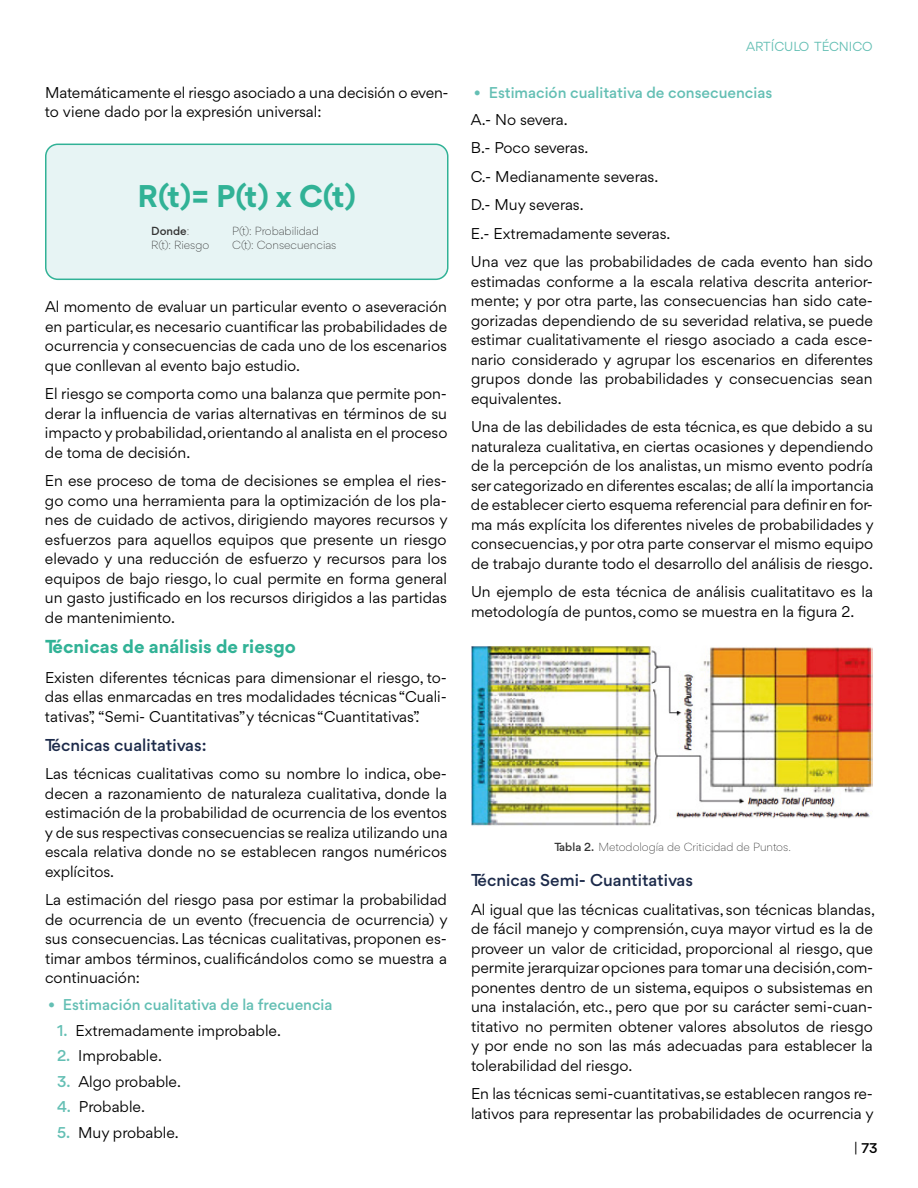
<style>
.page{position:relative;width:918px;height:1188px;background:#fff}
.page>*{position:absolute;margin:0;border:0;box-sizing:border-box;transform-origin:0 0}
.t1{font:700 30.15px "Gordita";color:#31b296}
.t2{font:700 18px "Gordita";color:#31b296}
.t3{font:500 16.5px "Gordita";color:#1c2a4a}
.t4{font:15px/19.5px "Gordita";color:#000;text-align:justify}
.t5{font:500 15px/27px "Gordita";color:#64bfb4}
.t6{font:500 13.5px "Gordita";color:#000}
.t7{font:12.6px "Gordita";color:#64bfb4}
.t8{font:300 11.25px/13.5px "Gordita";color:#333}
.s1{font-weight:400}
.s2{font-weight:400;color:#000}
.s3{font-weight:500}
.s4{font-weight:500;color:#64bfb4}
</style>
<div class="page">
<div style="left:46px;top:144px;width:402px;height:135px;background:#e7f4f4;border-radius:12px"></div>
<div style="left:45px;top:144px;width:403px;height:136px;border:2px solid #31b296;border-radius:12px"></div>
<img style="left:471px;top:646px;width:402px;height:180px">
<p class="t7" style="left:746px;top:38px;width:128px">ARTÍCULO TÉCNICO</p>
<p class="t4" style="left:45px;top:82px;width:405px">Matemáticamente el riesgo asociado a una decisión o even&shy;to viene dado por la expresión universal:</p>
<p class="t5" style="left:471px;top:79px;width:303px"><span class="s1">•</span> Estimación cualitativa de consecuencias<br><span class="s2">A.- No severa.</span></p>
<p class="t4" style="left:471px;top:133px;width:403px;line-height:28.5px;text-align:left">B.- Poco severas.<br>C.- Medianamente severas.<br>D.- Muy severas.<br>E.- Extremadamente severas.<br>Una vez que las probabilidades de cada evento han sido</p>
<p class="t4" style="left:471px;top:271px;width:404px">estimadas conforme a la escala relativa descrita anterior&shy;mente; y por otra parte, las consecuencias han sido cate&shy;gorizadas dependiendo de su severidad relativa, se puede estimar cualitativamente el riesgo asociado a cada esce&shy;nario considerado y agrupar los escenarios en diferentes grupos donde las probabilidades y consecuencias sean equivalentes.</p>
<p class="t4" style="left:471px;top:417px;width:404px">Una de las debilidades de esta técnica,es que debido a su naturaleza cualitativa, en ciertas ocasiones y dependiendo de la percepción de los analistas, un mismo evento podría sercategorizado en diferentes escalas; de allí la importancia de establecercierto esquema referencial para definir en for&shy;ma más explícita los diferentes niveles de probabilidades y consecuencias,y por otra parte conservar el mismo equipo de trabajo durante todo el desarrollo del análisis de riesgo.</p>
<p class="t4" style="left:471px;top:582px;width:404px">Un ejemplo de esta técnica de análisis cualitatitavo es la metodología de puntos, como se muestra en la figura 2.</p>
<h1 class="t1" style="left:138px;top:174px;width:220px">R(t)= P(t) x C(t)</h1>
<p class="t8" style="left:232px;top:224px;width:106px">P(t): Probabilidad<br>C(t): Consecuencias</p>
<p class="t8" style="left:151px;top:224px;width:60px"><span class="s3">Donde</span>:<br>R(t): Riesgo</p>
<p class="t4" style="left:45px;top:297px;width:404px">Al momento de evaluar un particular evento o aseveración en particular,es necesario cuantificar las probabilidades de ocurrencia y consecuencias de cada uno de los escenarios que conllevan al evento bajo estudio.</p>
<p class="t4" style="left:45px;top:384px;width:404px">El riesgo se comporta como una balanza que permite pon&shy;derar la influencia de varias alternativas en términos de su impacto y probabilidad,orientando al analista en el proceso de toma de decisión.</p>
<p class="t4" style="left:45px;top:471px;width:404px">En ese proceso de toma de decisiones se emplea el ries&shy;go como una herramienta para la optimización de los pla&shy;nes de cuidado de activos, dirigiendo mayores recursos y esfuerzos para aquellos equipos que presente un riesgo elevado y una reducción de esfuerzo y recursos para los equipos de bajo riesgo, lo cual permite en forma general un gasto justificado en los recursos dirigidos a las partidas de mantenimiento.</p>
<p class="t2" style="left:45px;top:633px;width:253px">Técnicas de análisis de riesgo</p>
<p class="t4" style="left:45px;top:667px;width:404px">Existen diferentes técnicas para dimensionar el riesgo, to&shy;das ellas enmarcadas en tres modalidades técnicas“Cuali&shy;tativas”, “Semi- Cuantitativas”y técnicas“Cuantitativas”.</p>
<p class="t3" style="left:45px;top:733px;width:163px">Técnicas cualitativas:</p>
<p class="t4" style="left:45px;top:764px;width:404px">Las técnicas cualitativas como su nombre lo indica, obe&shy;decen a razonamiento de naturaleza cualitativa, donde la estimación de la probabilidad de ocurrencia de los eventos y de sus respectivas consecuencias se realiza utilizando una escala relativa donde no se establecen rangos numéricos explícitos.</p>
<p class="t4" style="left:45px;top:890px;width:404px">La estimación del riesgo pasa por estimar la probabilidad de ocurrencia de un evento (frecuencia de ocurrencia) y sus consecuencias. Las técnicas cualitativas,proponen es&shy;timar ambos términos, cualificándolos como se muestra a continuación:</p>
<p class="t5" style="left:48px;top:991px;width:286px"><span class="s1">•</span> Estimación cualitativa de la frecuencia</p>
<p class="t4" style="left:57px;top:1020px;width:225px"><span class="s4">1.</span> Extremadamente improbable.</p>
<p class="t4" style="left:57px;top:1046px;width:106px"><span class="s4">2.</span> Improbable.</p>
<p class="t4" style="left:57px;top:1071px;width:125px"><span class="s4">3.</span> Algo probable.</p>
<p class="t4" style="left:57px;top:1097px;width:89px"><span class="s4">4.</span> Probable.</p>
<p class="t4" style="left:57px;top:1122px;width:123px"><span class="s4">5.</span> Muy probable.</p>
<p class="t8" style="left:555px;top:839px;width:238px"><span class="s3">Tabla 2.</span> Metodología de Criticidad de Puntos.</p>
<p class="t3" style="left:471px;top:869px;width:224px">Técnicas Semi- Cuantitativas</p>
<p class="t4" style="left:471px;top:900px;width:406px;text-align:left">Al igual que las técnicas cualitativas, son técnicas blandas, de fácil manejo y comprensión, cuya mayor virtud es la de proveer un valor de criticidad, proporcional al riesgo, que permite jerarquizaropciones para tomaruna decisión,com&shy;ponentes dentro de un sistema, equipos o subsistemas en una instalación, etc., pero que por su carácter semi-cuan&shy;titativo no permiten obtener valores absolutos de riesgo y por ende no son las más adecuadas para establecer la tolerabilidad del riesgo.</p>
<p class="t4" style="left:471px;top:1084px;width:404px">En las técnicas semi-cuantitativas,se establecen rangos re&shy;lativos para representar las probabilidades de ocurrencia y</p>
<p class="t6" style="left:854px;top:1139px;width:25px"><span class="s1">|</span> 73</p>
</div>
